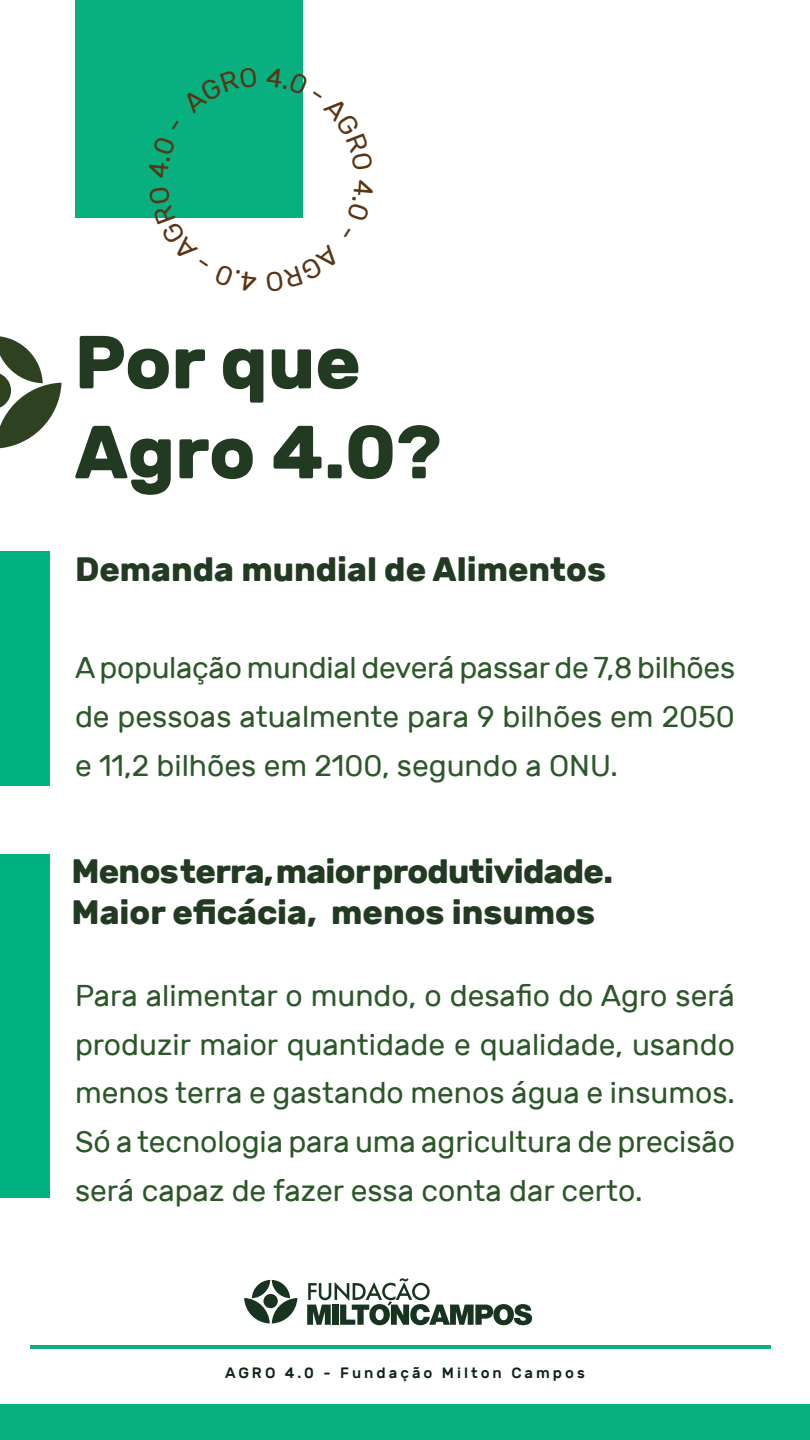
<style>
.page{position:relative;width:810px;height:1440px;background:#fff}
.page>*{position:absolute;margin:0;border:0;box-sizing:border-box;transform-origin:0 0}
.t1{font:700 75px/89.9px "Rubik";color:#233a22}
.t2{font:700 33.75px/41.2px "Rubik";letter-spacing:-.02em;color:#233a22}
.t3{font:700 33.75px "Rubik";color:#233a22}
.t4{font:30px/48.8px "Rubik";color:#2c5729;text-align:justify}
.t5{font:30px/48.8px "Rubik";color:#2e582b;text-align:justify}
.t6{font:500 15px "Rubik";letter-spacing:.2em;color:#0f2315}
</style>
<div class="page">
<div style="left:0;top:1404px;width:810px;height:36px;background:#08b080"></div>
<hr style="left:30px;top:1346px;width:741px;height:3px;background:#08b080">
<div style="left:75px;top:0;width:227px;height:217px;background:#08b080"></div>
<svg style="left:0;top:336px;width:62px;height:113px"></svg>
<div style="left:0;top:551px;width:50px;height:234px;background:#00b181"></div>
<div style="left:0;top:854px;width:50px;height:344px;background:#00b181"></div>
<svg style="left:244px;top:1280px;width:53px;height:44px"></svg>
<svg style="left:307px;top:1278px;width:225px;height:47px"></svg>
<svg style="left:149px;top:217px;width:59px;height:1px"></svg>
<svg style="left:302px;top:67px;width:1px;height:104px"></svg>
<h1 class="t1" style="left:74px;top:318px;width:369px">Por que<br>Agro 4.0?</h1>
<p class="t3" style="left:75px;top:549px;width:532px">Demanda mundial de Alimentos</p>
<p class="t5" style="left:75px;top:644px;width:662px">A população mundial deverá passar de 7,8 bilhões de pessoas atualmente para 9 bilhões em 2050 e 11,2 bilhões em 2100, segundo a ONU.</p>
<p class="t2" style="left:72px;top:850px;width:543px">Menos terra, maior produtividade.<br>Maior eficácia, menos insumos</p>
<p class="t4" style="left:75px;top:972px;width:662px">Para alimentar o mundo, o desafio do Agro será produzir maior quantidade e qualidade, usando menos terra e gastando menos água e insumos.<br>Só a tecnologia para uma agricultura de precisão será capaz de fazer essa conta dar certo.</p>
<p class="t6" style="left:225px;top:1364px;width:362px">AGRO 4.0 - Fundação Milton Campos</p>
</div>
